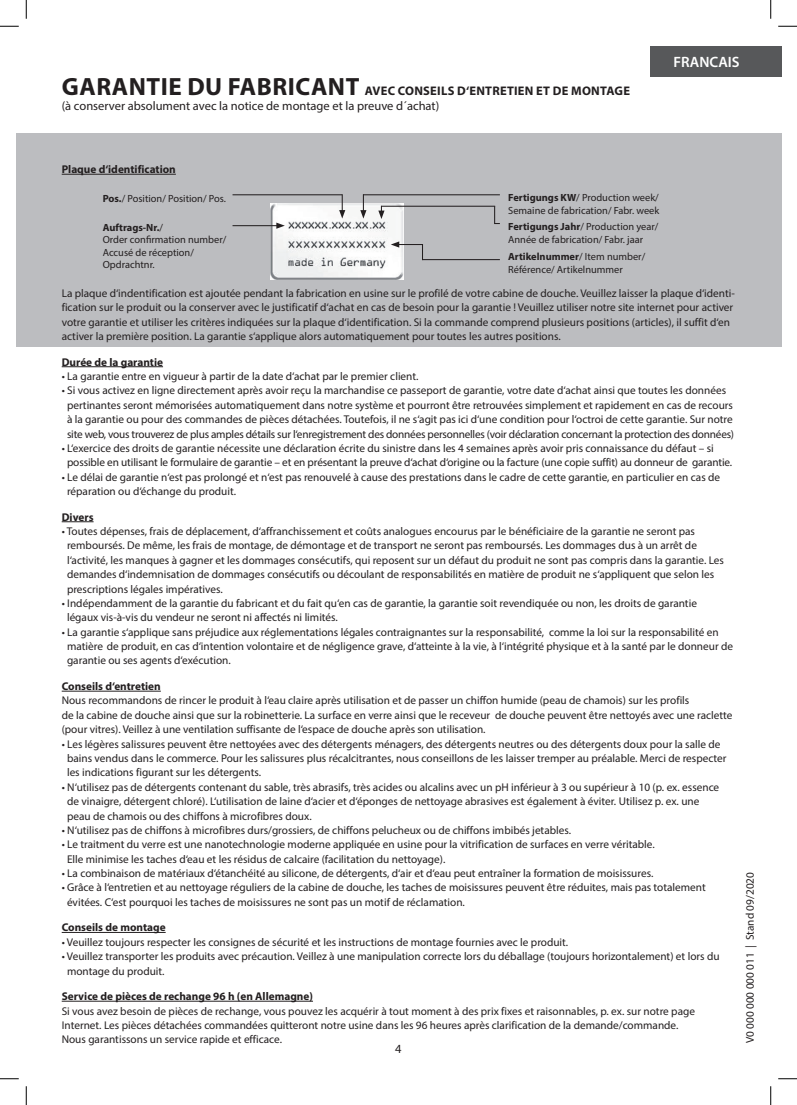
<style>
.page{position:relative;width:797px;height:1105px;background:#fff}
.page>*{position:absolute;margin:0;border:0;box-sizing:border-box;transform-origin:0 0}
.t1{font:600 15px "Myriad Pro";color:#fff}
.t2{font:12.5px/15px "Myriad Pro";color:#231f20}
.t3{font:11.25px/14.4px "Myriad Pro";color:#231f20}
.t4{font:700 11.25px "Myriad Pro";color:#231f20}
.t5{font:10.38px/12.5px "Myriad Pro";color:#231f20}
.s1{font-weight:700;font-size:25px}
.s2{font-weight:700}
</style>
<div class="page">
<div style="left:16px;top:133px;width:765px;height:214px;background:#bcbdc0"></div>
<img style="left:271px;top:203px;width:132px;height:77px">
<svg style="left:339px;top:194px;width:6px;height:25px"></svg>
<hr style="left:232px;top:194px;width:110px;height:1px;background:#231f20">
<hr style="left:232px;top:225px;width:46px;height:1px;background:#231f20">
<svg style="left:276px;top:223px;width:9px;height:6px"></svg>
<svg style="left:360px;top:194px;width:6px;height:25px"></svg>
<hr style="left:363px;top:194px;width:137px;height:1px;background:#231f20">
<svg style="left:378px;top:206px;width:6px;height:13px"></svg>
<hr style="left:381px;top:206px;width:114px;height:1px;background:#231f20">
<svg style="left:391px;top:241px;width:32px;height:19px"></svg>
<hr style="left:422px;top:259px;width:78px;height:1px;background:#231f20">
<svg style="left:494px;top:206px;width:6px;height:18px"></svg>
<hr style="left:62px;top:174px;width:114px;height:1px;background:#231f20">
<hr style="left:62px;top:366px;width:101px;height:1px;background:#231f20">
<hr style="left:62px;top:521px;width:32px;height:1px;background:#231f20">
<hr style="left:62px;top:691px;width:99px;height:1px;background:#231f20">
<hr style="left:62px;top:932px;width:104px;height:1px;background:#231f20">
<hr style="left:62px;top:1001px;width:251px;height:1px;background:#231f20">
<div style="left:649px;top:46px;width:132px;height:31px;background:#57585a"></div>
<svg style="left:0;top:25px;width:19px;height:2px"></svg>
<svg style="left:778px;top:25px;width:19px;height:2px"></svg>
<svg style="left:0;top:1078px;width:19px;height:1px"></svg>
<svg style="left:778px;top:1078px;width:19px;height:1px"></svg>
<svg style="left:25px;top:0;width:2px;height:19px"></svg>
<svg style="left:25px;top:1086px;width:2px;height:19px"></svg>
<svg style="left:770px;top:0;width:1px;height:19px"></svg>
<svg style="left:770px;top:1086px;width:1px;height:19px"></svg>
<p class="t2" style="left:62px;top:83px;width:570px"><span class="s1">GARANTIE DU FABRICANT</span> <span class="s2">AVEC CONSEILS D‘ENTRETIEN ET DE MONTAGE </span>(à conserver absolument avec la notice de montage et la preuve d´achat)</p>
<h1 class="t1" style="left:673px;top:53px;width:68px">FRANCAIS</h1>
<p class="t4" style="left:62px;top:162px;width:116px">Plaque d‘identification</p>
<p class="t5" style="left:103px;top:192px;width:125px"><span class="s2">Pos.</span>/ Position/ Position/ Pos.</p>
<p class="t5" style="left:508px;top:192px;width:153px"><span class="s2">Fertigungs KW</span>/ Production week/<br>Semaine de fabrication/ Fabr. week</p>
<p class="t5" style="left:508px;top:251px;width:139px"><span class="s2">Artikelnummer</span>/ Item number/<br>Référence/ Artikelnummer</p>
<p class="t5" style="left:508px;top:220px;width:152px"><span class="s2">Fertigungs Jahr</span>/ Production year/<br>Année de fabrication/ Fabr. jaar</p>
<p class="t5" style="left:103px;top:221px;width:125px"><span class="s2">Auftrags-Nr.</span>/<br>Order confirmation number/<br>Accusé de réception/<br>Opdrachtnr.</p>
<p class="t3" style="left:62px;top:286px;width:674px">La plaque d‘indentification est ajoutée pendant la fabrication en usine sur le profilé de votre cabine de douche. Veuillez laisser la plaque d‘identi&shy;fication sur le produit ou la conserver avec le justificatif d‘achat en cas de besoin pour la garantie ! Veuillez utiliser notre site internet pour activer votre garantie et utiliser les critères indiquées sur la plaque d‘identification. Si la commande comprend plusieurs positions (articles), il suffit d‘en activer la première position. La garantie s‘applique alors automatiquement pour toutes les autres positions.</p>
<p class="t4" style="left:62px;top:354px;width:103px">Durée de la garantie</p>
<p class="t3" style="left:62px;top:369px;width:358px">• La garantie entre en vigueur à partir de la date d‘achat par le premier client.</p>
<p class="t3" style="left:67px;top:383px;width:668px;text-indent:-5px">• Si vous activez en ligne directement après avoir reçu la marchandise ce passeport de garantie, votre date d‘achat ainsi que toutes les données pertinantes seront mémorisées automatiquement dans notre système et pourront être retrouvées simplement et rapidement en cas de recours à la garantie ou pour des commandes de pièces détachées. Toutefois, il ne s‘agit pas ici d‘une condition pour l‘octroi de cette garantie. Sur notre site web, vous trouverez de plus amples détails sur l‘enregistrement des données personnelles (voir déclaration concernant la protection des données)</p>
<p class="t3" style="left:67px;top:441px;width:666px;text-indent:-5px">• L‘exercice des droits de garantie nécessite une déclaration écrite du sinistre dans les 4 semaines après avoir pris connaissance du défaut – si possible en utilisant le formulaire de garantie – et en présentant la preuve d‘achat d‘origine ou la facture (une copie suffit) au donneur de garantie.</p>
<p class="t3" style="left:67px;top:469px;width:654px;text-indent:-5px">• Le délai de garantie n‘est pas prolongé et n‘est pas renouvelé à cause des prestations dans le cadre de cette garantie, en particulier en cas de réparation ou d‘échange du produit.</p>
<p class="t4" style="left:62px;top:509px;width:33px">Divers</p>
<p class="t3" style="left:67px;top:524px;width:658px;text-indent:-5px">• Toutes dépenses, frais de déplacement, d‘affranchissement et coûts analogues encourus par le bénéficiaire de la garantie ne seront pas remboursés. De même, les frais de montage, de démontage et de transport ne seront pas remboursés. Les dommages dus à un arrêt de l‘activité, les manques à gagner et les dommages consécutifs, qui reposent sur un défaut du produit ne sont pas compris dans la garantie. Les demandes d‘indemnisation de dommages consécutifs ou découlant de responsabilités en matière de produit ne s‘appliquent que selon les prescriptions légales impératives.</p>
<p class="t3" style="left:67px;top:596px;width:631px;text-indent:-5px">• Indépendamment de la garantie du fabricant et du fait qu‘en cas de garantie, la garantie soit revendiquée ou non, les droits de garantie légaux vis-à-vis du vendeur ne seront ni affectés ni limités.</p>
<p class="t3" style="left:67px;top:624px;width:667px;text-indent:-5px">• La garantie s‘applique sans préjudice aux réglementations légales contraignantes sur la responsabilité, comme la loi sur la responsabilité en matière de produit, en cas d‘intention volontaire et de négligence grave, d‘atteinte à la vie, à l‘intégrité physique et à la santé par le donneur de garantie ou ses agents d‘exécution.</p>
<p class="t4" style="left:62px;top:679px;width:101px">Conseils d‘entretien</p>
<p class="t3" style="left:62px;top:693px;width:672px">Nous recommandons de rincer le produit à l‘eau claire après utilisation et de passer un chiffon humide (peau de chamois) sur les profils<br>de la cabine de douche ainsi que sur la robinetterie. La surface en verre ainsi que le receveur de douche peuvent être nettoyés avec une raclette (pour vitres). Veillez à une ventilation suffisante de l‘espace de douche après son utilisation.</p>
<p class="t3" style="left:67px;top:736px;width:661px;text-indent:-5px">• Les légères salissures peuvent être nettoyées avec des détergents ménagers, des détergents neutres ou des détergents doux pour la salle de bains vendus dans le commerce. Pour les salissures plus récalcitrantes, nous conseillons de les laisser tremper au préalable. Merci de respecter les indications figurant sur les détergents.</p>
<p class="t3" style="left:67px;top:780px;width:653px;text-indent:-5px">• N‘utilisez pas de détergents contenant du sable, très abrasifs, très acides ou alcalins avec un pH inférieur à 3 ou supérieur à 10 (p. ex. essence de vinaigre, détergent chloré). L‘utilisation de laine d‘acier et d‘éponges de nettoyage abrasives est également à éviter. Utilisez p. ex. une peau de chamois ou des chiffons à microfibres doux.</p>
<p class="t3" style="left:62px;top:823px;width:511px">• N‘utilisez pas de chiffons à microfibres durs/grossiers, de chiffons pelucheux ou de chiffons imbibés jetables.</p>
<p class="t3" style="left:67px;top:837px;width:589px;text-indent:-5px">• Le traitment du verre est une nanotechnologie moderne appliquée en usine pour la vitrification de surfaces en verre véritable.<br>Elle minimise les taches d‘eau et les résidus de calcaire (facilitation du nettoyage).</p>
<p class="t3" style="left:62px;top:866px;width:593px">• La combinaison de matériaux d‘étanchéité au silicone, de détergents, d‘air et d‘eau peut entraîner la formation de moisissures.</p>
<p class="t3" style="left:67px;top:880px;width:640px;text-indent:-5px">• Grâce à l‘entretien et au nettoyage réguliers de la cabine de douche, les taches de moisissures peuvent être réduites, mais pas totalement évitées. C‘est pourquoi les taches de moisissures ne sont pas un motif de réclamation.</p>
<p class="t4" style="left:62px;top:920px;width:105px">Conseils de montage</p>
<p class="t3" style="left:62px;top:935px;width:508px">• Veuillez toujours respecter les consignes de sécurité et les instructions de montage fournies avec le produit.</p>
<p class="t3" style="left:67px;top:949px;width:654px;text-indent:-5px">• Veuillez transporter les produits avec précaution. Veillez à une manipulation correcte lors du déballage (toujours horizontalement) et lors du montage du produit.</p>
<p class="t4" style="left:62px;top:989px;width:253px">Service de pièces de rechange 96 h (en Allemagne)</p>
<p class="t3" style="left:62px;top:1003px;width:635px">Si vous avez besoin de pièces de rechange, vous pouvez les acquérir à tout moment à des prix fixes et raisonnables, p. ex. sur notre page<br>Internet. Les pièces détachées commandées quitteront notre usine dans les 96 heures après clarification de la demande/commande.<br>Nous garantissons un service rapide et efficace.</p>
<p class="t2" style="left:395px;top:1041px;width:8px">4</p>
<p class="t3" style="left:742px;top:1043px;width:173px;rotate:-90deg">V0 000 000 000 011 | Stand 09/2020</p>
</div>
